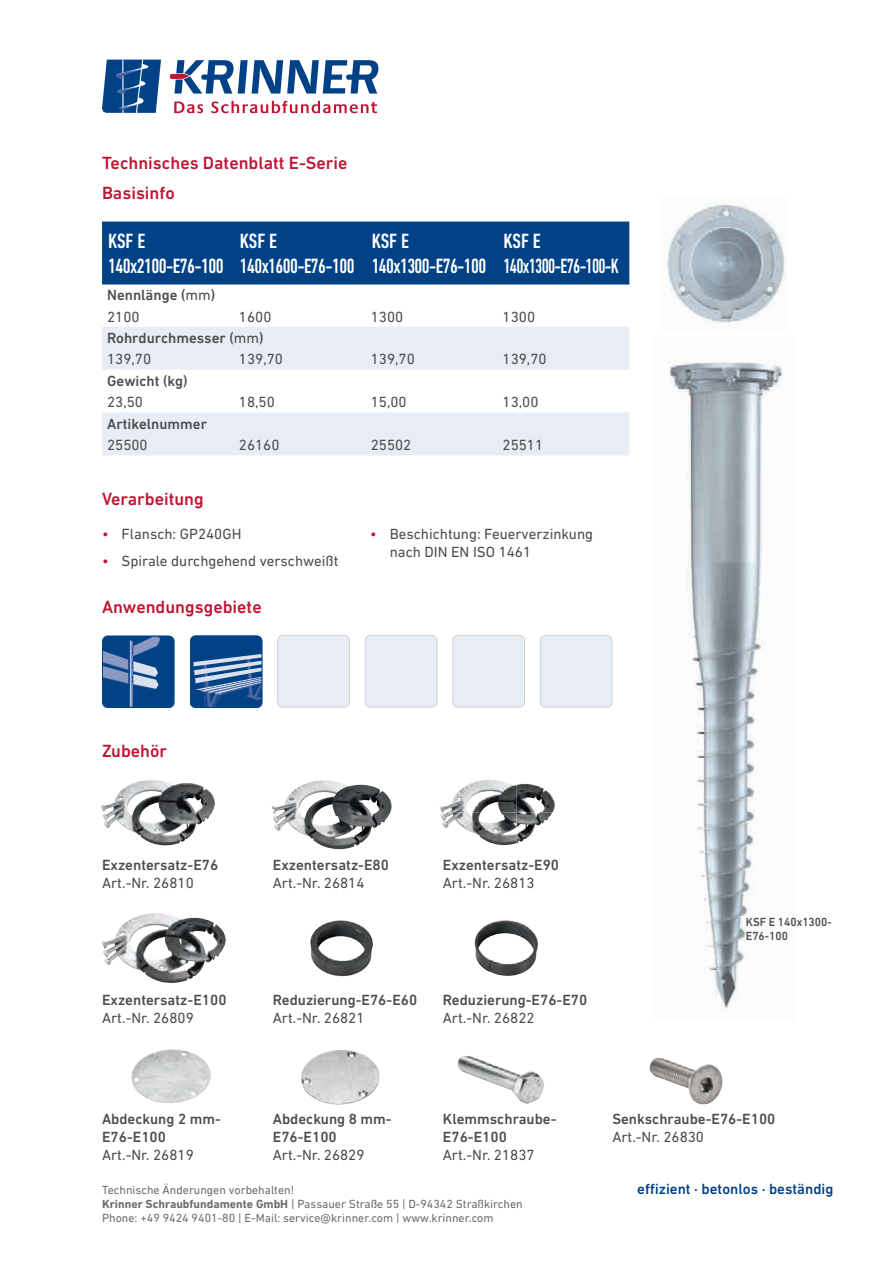
<style>
.page{position:relative;width:893px;height:1263px;background:#fff}
.page>*{position:absolute;margin:0;border:0;box-sizing:border-box;transform-origin:0 0}
.t1{font:500 condensed 21px/25.2px "DIN Next LT Pro";letter-spacing:-.03em;color:#fff}
.t2{font:500 18px "DIN Next LT Pro";color:#c01432}
.t3{font:15px/18px "DIN Next LT Pro";color:#4b4c4d}
.t4{font:500 15px/18px "DIN Next LT Pro";color:#4b4c4d}
.t5{font:500 15px "DIN Next LT Pro";color:#014286}
.t6{font:12px/14.4px "DIN Next LT Pro";color:#6c6d70}
.t7{font:500 12px/14.4px "DIN Next LT Pro";color:#4b4c4d;scale:.95 1}
.s1{font-weight:400}
.s2{color:#c01432}
.s3{font-weight:700}
</style>
<div class="page">
<svg style="left:174px;top:101px;width:203px;height:12px"></svg>
<svg style="left:170px;top:60px;width:208px;height:34px"></svg>
<svg style="left:102px;top:60px;width:59px;height:53px;background:#2b6099"></svg>
<img style="left:669px;top:361px;width:114px;height:649px">
<img style="left:667px;top:203px;width:120px;height:122px">
<div style="left:102px;top:222px;width:527px;height:61px;background:#014286"></div>
<svg style="left:102px;top:327px;width:527px;height:128px;fill:#e8ecf4"></svg>
<hr style="left:102px;top:283px;width:132px;height:1px;background:#014286">
<hr style="left:234px;top:283px;width:132px;height:1px;background:#014286">
<hr style="left:366px;top:283px;width:131px;height:1px;background:#014286">
<hr style="left:497px;top:283px;width:132px;height:1px;background:#014286">
<div style="left:453px;top:635px;width:71px;height:72px;background:#e8ecf4;border-radius:5px"></div>
<div style="left:452px;top:635px;width:73px;height:72px;border:1px solid #d1d2d4;border-radius:5px"></div>
<div style="left:365px;top:635px;width:72px;height:72px;background:#e8ecf4;border-radius:5px"></div>
<div style="left:365px;top:635px;width:72px;height:72px;border:1px solid #d1d2d4;border-radius:5px"></div>
<div style="left:278px;top:635px;width:71px;height:72px;background:#e8ecf4;border-radius:5px"></div>
<div style="left:277px;top:635px;width:73px;height:72px;border:1px solid #d1d2d4;border-radius:5px"></div>
<div style="left:540px;top:635px;width:72px;height:72px;background:#e8ecf4;border-radius:5px"></div>
<div style="left:540px;top:635px;width:72px;height:72px;border:1px solid #d1d2d4;border-radius:5px"></div>
<div style="left:103px;top:636px;width:71px;height:71px;background:#014286;border-radius:5px"></div>
<svg style="left:103px;top:636px;width:58px;height:72px"></svg>
<div style="left:102px;top:636px;width:72px;height:72px;border:1px solid #014286;border-radius:5px"></div>
<div style="left:190px;top:636px;width:72px;height:72px;background:#014286;border-radius:5px"></div>
<svg style="left:193px;top:654px;width:69px;height:54px"></svg>
<div style="left:190px;top:636px;width:72px;height:72px;border:1px solid #014286;border-radius:5px"></div>
<img style="left:101px;top:780px;width:47px;height:41px">
<img style="left:272px;top:780px;width:50px;height:34px">
<img style="left:440px;top:782px;width:35px;height:30px">
<img style="left:478px;top:780px;width:39px;height:65px">
<img style="left:516px;top:784px;width:39px;height:28px">
<img style="left:441px;top:812px;width:31px;height:9px">
<img style="left:516px;top:812px;width:37px;height:31px">
<img style="left:102px;top:913px;width:48px;height:44px">
<img style="left:310px;top:920px;width:63px;height:56px">
<img style="left:474px;top:920px;width:64px;height:56px">
<img style="left:131px;top:1049px;width:80px;height:54px">
<img style="left:301px;top:1050px;width:79px;height:55px">
<img style="left:457px;top:1056px;width:87px;height:48px">
<img style="left:649px;top:1058px;width:74px;height:47px">
<p class="t2" style="left:102px;top:152px;width:247px">Technisches Datenblatt E-Serie</p>
<p class="t2" style="left:102px;top:182px;width:74px">Basisinfo</p>
<h1 class="t1" style="left:108px;top:228px;width:117px">KSF E<br>140x2100-E76-100</h1>
<h1 class="t1" style="left:240px;top:228px;width:116px">KSF E<br>140x1600-E76-100</h1>
<h1 class="t1" style="left:372px;top:228px;width:116px">KSF E<br>140x1300-E76-100</h1>
<h1 class="t1" style="left:503px;top:228px;width:117px">KSF E<br>140x1300-E76-100-K</h1>
<p class="t4" style="left:107px;top:284px;width:110px;line-height:21.5px">Nennlänge (<span class="s1">mm</span>)<br><span class="s1">2100</span></p>
<p class="t3" style="left:239px;top:307px;width:34px">1600</p>
<p class="t3" style="left:371px;top:307px;width:34px">1300</p>
<p class="t3" style="left:503px;top:307px;width:34px">1300</p>
<p class="t4" style="left:107px;top:327px;width:158px;line-height:21.5px">Rohrdurchmesser (<span class="s1">mm</span>)<br><span class="s1">139,70</span></p>
<p class="t3" style="left:239px;top:350px;width:46px">139,70</p>
<p class="t3" style="left:371px;top:350px;width:46px">139,70</p>
<p class="t3" style="left:503px;top:350px;width:46px">139,70</p>
<p class="t4" style="left:107px;top:372px;width:82px">Gewicht (kg)</p>
<p class="t3" style="left:107px;top:393px;width:37px">23,50</p>
<p class="t3" style="left:239px;top:393px;width:37px">18,50</p>
<p class="t3" style="left:371px;top:393px;width:37px">15,00</p>
<p class="t3" style="left:503px;top:393px;width:37px">13,00</p>
<p class="t4" style="left:107px;top:415px;width:101px">Artikelnummer</p>
<p class="t3" style="left:107px;top:436px;width:42px">25500</p>
<p class="t3" style="left:239px;top:436px;width:42px">26160</p>
<p class="t3" style="left:371px;top:436px;width:42px">25502</p>
<p class="t3" style="left:503px;top:436px;width:42px">25511</p>
<p class="t2" style="left:102px;top:488px;width:103px">Verarbeitung</p>
<p class="t3" style="left:102px;top:524px;width:141px"><span class="s2">•</span> Flansch: GP240GH</p>
<p class="t3" style="left:102px;top:551px;width:238px"><span class="s2">•</span> Spirale durchgehend verschweißt</p>
<p class="t2" style="left:102px;top:596px;width:161px">Anwendungsgebiete</p>
<p class="t3" style="left:390px;top:524px;width:205px;text-indent:-20px"><span class="s2">•</span> Beschichtung: Feuerverzinkung nach DIN EN ISO 1461</p>
<p class="t2" style="left:102px;top:740px;width:67px">Zubehör</p>
<p class="t4" style="left:102px;top:855px;width:118px">Exzentersatz-E76</p>
<p class="t3" style="left:102px;top:873px;width:93px">Art.-Nr. 26810</p>
<p class="t4" style="left:273px;top:855px;width:118px">Exzentersatz-E80</p>
<p class="t3" style="left:273px;top:873px;width:93px">Art.-Nr. 26814</p>
<p class="t4" style="left:443px;top:855px;width:118px">Exzentersatz-E90</p>
<p class="t3" style="left:443px;top:873px;width:93px">Art.-Nr. 26813</p>
<p class="t7" style="left:746px;top:914px;width:92px">KSF E 140x1300-<br>E76-100</p>
<p class="t4" style="left:102px;top:991px;width:126px">Exzentersatz-E100</p>
<p class="t3" style="left:102px;top:1009px;width:93px">Art.-Nr. 26809</p>
<p class="t4" style="left:273px;top:991px;width:146px">Reduzierung-E76-E60</p>
<p class="t3" style="left:273px;top:1009px;width:93px">Art.-Nr. 26821</p>
<p class="t4" style="left:443px;top:991px;width:146px">Reduzierung-E76-E70</p>
<p class="t3" style="left:443px;top:1009px;width:93px">Art.-Nr. 26822</p>
<p class="t4" style="left:102px;top:1110px;width:120px">Abdeckung 2 mm-<br>E76-E100</p>
<p class="t3" style="left:102px;top:1145px;width:93px">Art.-Nr. 26819</p>
<p class="t4" style="left:273px;top:1110px;width:120px">Abdeckung 8 mm-<br>E76-E100</p>
<p class="t3" style="left:273px;top:1145px;width:93px">Art.-Nr. 26829</p>
<p class="t4" style="left:443px;top:1110px;width:115px">Klemmschraube-<br>E76-E100</p>
<p class="t3" style="left:443px;top:1145px;width:93px">Art.-Nr. 21837</p>
<p class="t4" style="left:612px;top:1110px;width:165px">Senkschraube-E76-E100</p>
<p class="t3" style="left:612px;top:1127px;width:93px">Art.-Nr. 26830</p>
<p class="t6" style="left:102px;top:1182px;width:194px">Technische Änderungen vorbehalten!</p>
<p class="t5" style="left:637px;top:1180px;width:198px">effizient · betonlos · beständig</p>
<p class="t6" style="left:102px;top:1196px;width:422px"><span class="s3">Krinner Schraubfundamente GmbH</span> | Passauer Straße 55 | D-94342 Straßkirchen<br>Phone: +49 9424 9401-80 | E-Mail: service@krinner.com | www.krinner.com</p>
</div>
